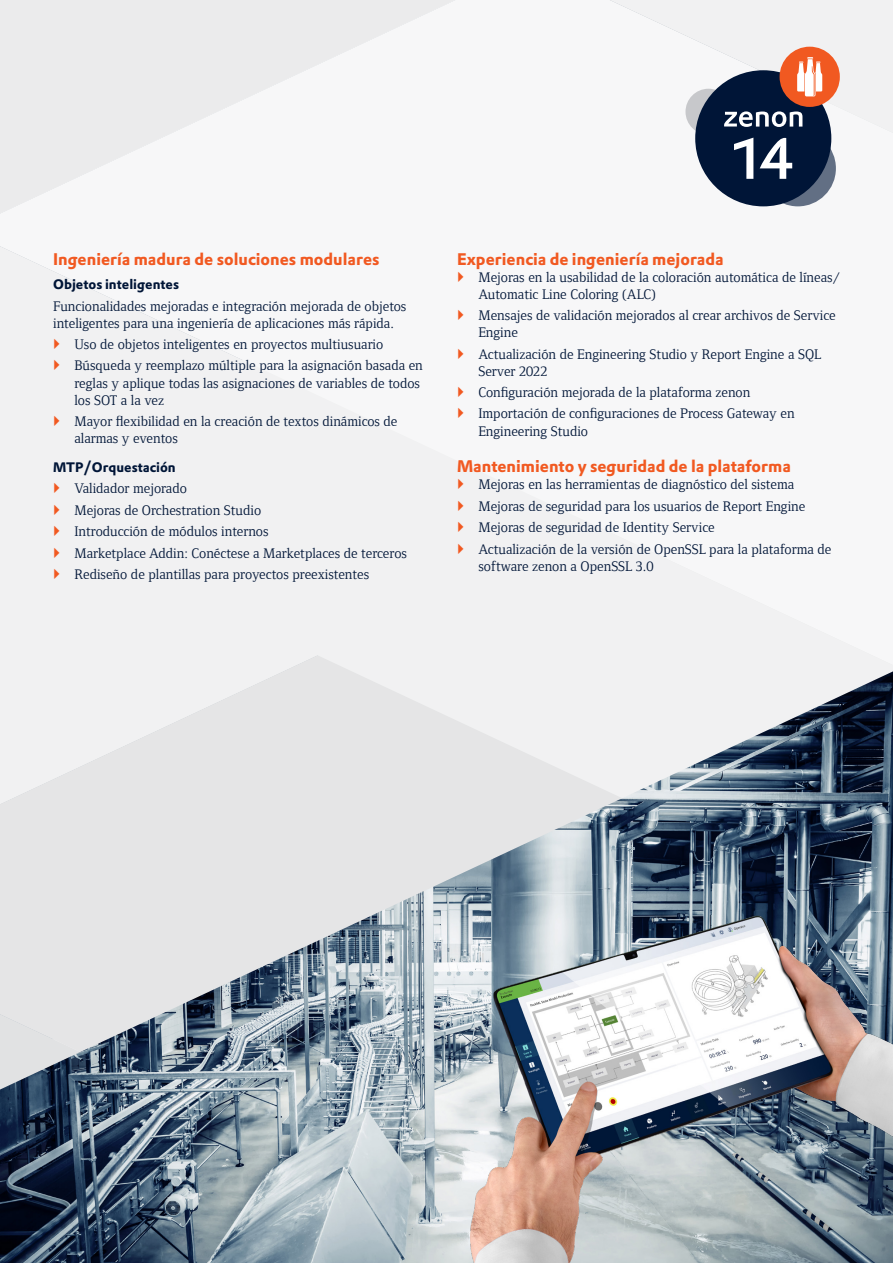
<style>
.page{position:relative;width:893px;height:1263px;background:#fff}
.page>*{position:absolute;margin:0;border:0;box-sizing:border-box;transform-origin:0 0}
.t1{font:500 56.85px "DTL Prokyon ETOT";color:#fff}
.t2{font:700 16.5px "DTL Prokyon ETOT";color:#f15921}
.Copy{font:14.25px/17.1px "Foundry Form Serif";color:#001537}
.t3{font:700 13.5px "DTL Prokyon ETOT";color:#001537}
</style>
<div class="page">
<div style="left:0;top:0;width:893px;height:671px;background:#f1f1f2"></div>
<svg style="left:533px;top:105px;width:360px;height:302px"></svg>
<img style="left:0;top:671px;width:893px;height:592px">
<svg style="left:685px;top:89px;width:46px;height:46px"></svg>
<div style="left:695px;top:70px;width:136px;height:136px;background:#001537;border-radius:50%"></div>
<svg style="left:533px;top:0;width:360px;height:105px"></svg>
<svg style="left:760px;top:130px;width:76px;height:76px"></svg>
<svg style="left:724px;top:111px;width:78px;height:16px"></svg>
<img style="left:446px;top:812px;width:447px;height:451px">
<svg style="left:54px;top:339px;width:6px;height:10px"></svg>
<svg style="left:54px;top:360px;width:6px;height:10px"></svg>
<svg style="left:54px;top:416px;width:6px;height:10px"></svg>
<svg style="left:54px;top:483px;width:6px;height:10px"></svg>
<svg style="left:54px;top:504px;width:6px;height:11px"></svg>
<svg style="left:54px;top:526px;width:6px;height:10px"></svg>
<svg style="left:54px;top:547px;width:6px;height:10px"></svg>
<svg style="left:54px;top:568px;width:6px;height:11px"></svg>
<svg style="left:458px;top:271px;width:5px;height:11px"></svg>
<svg style="left:458px;top:310px;width:5px;height:10px"></svg>
<svg style="left:458px;top:348px;width:5px;height:11px"></svg>
<svg style="left:458px;top:387px;width:5px;height:10px"></svg>
<svg style="left:458px;top:408px;width:5px;height:10px"></svg>
<svg style="left:458px;top:479px;width:5px;height:10px"></svg>
<svg style="left:458px;top:500px;width:5px;height:11px"></svg>
<svg style="left:458px;top:522px;width:5px;height:10px"></svg>
<svg style="left:458px;top:543px;width:5px;height:10px"></svg>
<h3 class="t2" style="left:53px;top:248px;width:328px">Ingeniería madura de soluciones modulares</h3>
<h4 class="t3" style="left:53px;top:275px;width:127px">Objetos inteligentes</h4>
<p class="Copy" style="left:53px;top:297px;width:355px">Funcionalidades mejoradas e integración mejorada de objetos inteligentes para una ingeniería de aplicaciones más rápida.</p>
<p class="Copy" style="left:74px;top:336px;width:310px">Uso de objetos inteligentes en proyectos multiusuario</p>
<p class="Copy" style="left:74px;top:357px;width:350px">Búsqueda y reemplazo múltiple para la asignación basada en reglas y aplique todas las asignaciones de variables de todos los SOT a la vez</p>
<p class="Copy" style="left:74px;top:413px;width:325px">Mayor flexibilidad en la creación de textos dinámicos de alarmas y eventos</p>
<h4 class="t3" style="left:53px;top:458px;width:124px">MTP/Orquestación</h4>
<p class="Copy" style="left:74px;top:480px;width:114px">Validador mejorado</p>
<p class="Copy" style="left:74px;top:501px;width:188px">Mejoras de Orchestration Studio</p>
<p class="Copy" style="left:74px;top:523px;width:196px">Introducción de módulos internos</p>
<p class="Copy" style="left:74px;top:544px;width:334px">Marketplace Addin: Conéctese a Marketplaces de terceros</p>
<p class="Copy" style="left:74px;top:566px;width:296px">Rediseño de plantillas para proyectos preexistentes</p>
<p class="t1" style="left:732px;top:121px;width:64px">14</p>
<h3 class="t2" style="left:457px;top:248px;width:268px">Experiencia de ingeniería mejorada</h3>
<p class="Copy" style="left:478px;top:268px;width:363px">Mejoras en la usabilidad de la coloración automática de líneas/<br>Automatic Line Coloring (ALC)</p>
<p class="Copy" style="left:478px;top:307px;width:359px">Mensajes de validación mejorados al crear archivos de Service<br>Engine</p>
<p class="Copy" style="left:478px;top:345px;width:344px">Actualización de Engineering Studio y Report Engine a SQL<br>Server 2022</p>
<p class="Copy" style="left:478px;top:384px;width:273px">Configuración mejorada de la plataforma zenon</p>
<p class="Copy" style="left:478px;top:405px;width:318px">Importación de configuraciones de Process Gateway en<br>Engineering Studio</p>
<h3 class="t2" style="left:457px;top:455px;width:335px">Mantenimiento y seguridad de la plataforma</h3>
<p class="Copy" style="left:478px;top:476px;width:317px">Mejoras en las herramientas de diagnóstico del sistema</p>
<p class="Copy" style="left:478px;top:497px;width:328px">Mejoras de seguridad para los usuarios de Report Engine</p>
<p class="Copy" style="left:478px;top:519px;width:238px">Mejoras de seguridad de Identity Service</p>
<p class="Copy" style="left:478px;top:540px;width:354px">Actualización de la versión de OpenSSL para la plataforma de software zenon a OpenSSL 3.0</p>
</div>
